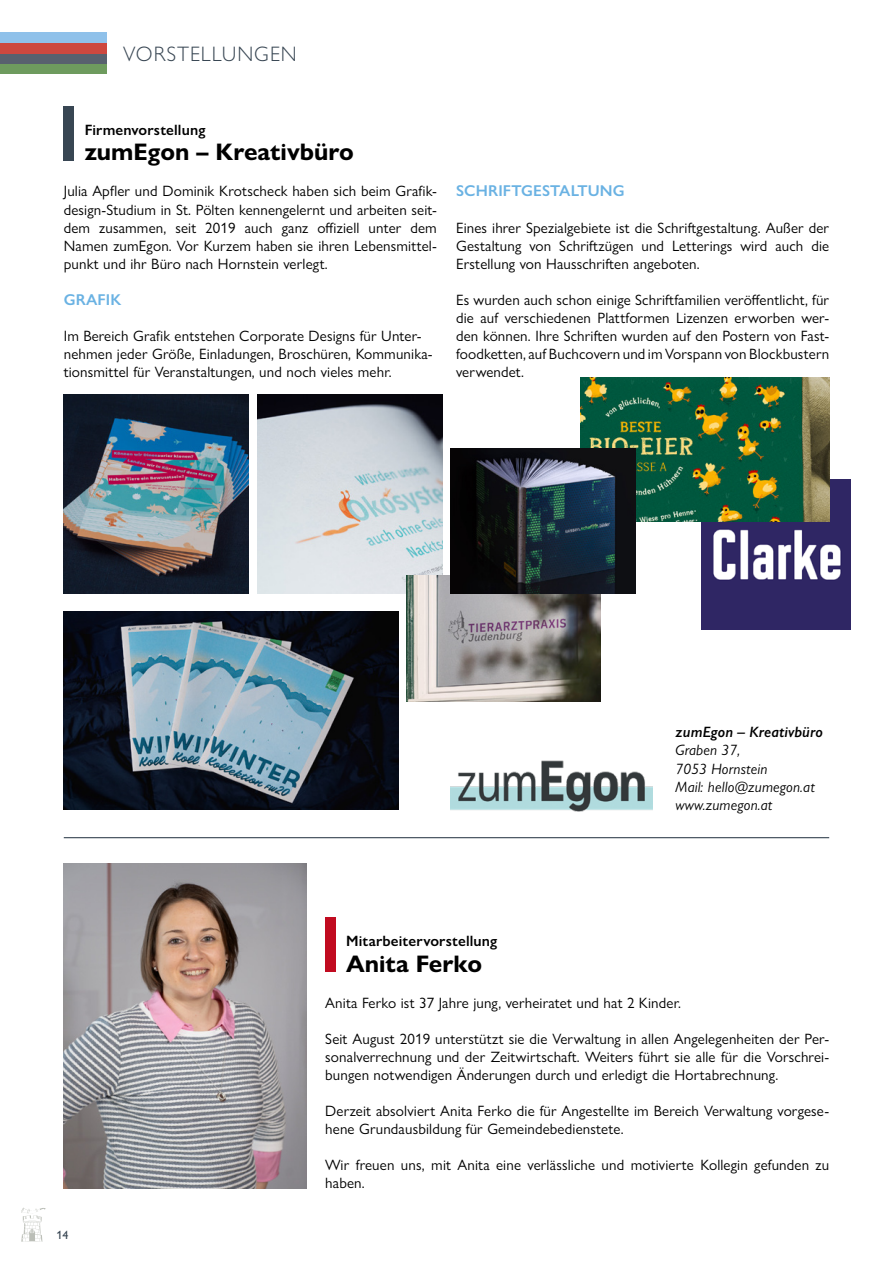
<style>
.page{position:relative;width:893px;height:1263px;background:#fff}
.page>*{position:absolute;margin:0;border:0;box-sizing:border-box;transform-origin:0 0}
.Kern_H2{font:700 24px "Gill Sans Nova";color:#000}
.t1{font:300 21px "Gill Sans Nova";letter-spacing:.04em;color:#384653}
.Kern_H3_-_Freizeit{font:600 15.75px "Gill Sans Nova";letter-spacing:.01em;color:#6ab2e3}
.Kern_FT{font:15px/18px "Gill Sans Nova";letter-spacing:.01em;color:#000;text-align:justify}
.Kern_H3_-_Freizeit-2{font:15px/18px "Gill Sans Nova";letter-spacing:.01em;color:#000}
.Kern_Adresse_FT{font:italic 15px/18px "Gill Sans Nova";letter-spacing:.01em;color:#000}
.Kern_H2_Zusatz{font:600 15px "Gill Sans Nova";letter-spacing:.01em;color:#000}
.Kern_Adresse_H1{font:italic 600 15px "Gill Sans Nova";letter-spacing:.01em;color:#000}
.t2{font:500 12px "Gill Sans Nova";color:#384653}
</style>
<div class="page">
<img style="left:64px;top:864px;width:242px;height:324px">
<img style="left:701px;top:480px;width:149px;height:149px">
<img style="left:451px;top:761px;width:202px;height:51px">
<img style="left:580px;top:378px;width:249px;height:144px">
<img style="left:64px;top:395px;width:185px;height:198px">
<img style="left:257px;top:395px;width:185px;height:198px">
<img style="left:64px;top:611px;width:334px;height:198px">
<img style="left:407px;top:575px;width:193px;height:126px">
<img style="left:451px;top:449px;width:185px;height:144px">
<hr style="left:64px;top:837px;width:765px;height:1px;background:#384653">
<svg style="left:21px;top:1208px;width:25px;height:34px"></svg>
<div style="left:0;top:63px;width:106px;height:11px;background:#6e9b5e"></div>
<div style="left:0;top:53px;width:106px;height:10px;background:#58616e"></div>
<div style="left:64px;top:106px;width:10px;height:54px;background:#384653"></div>
<div style="left:325px;top:918px;width:11px;height:54px;background:#c10b20"></div>
<div style="left:0;top:43px;width:106px;height:10px;background:#cd483f"></div>
<div style="left:0;top:33px;width:106px;height:10px;background:#8fc1ea"></div>
<p class="t1" style="left:123px;top:41px;width:175px">VORSTELLUNGEN</p>
<p class="Kern_H2_Zusatz" style="left:85px;top:121px;width:122px">Firmenvorstellung</p>
<p class="Kern_H2" style="left:85px;top:137px;width:271px">zumEgon – Kreativbüro</p>
<p class="Kern_FT" style="left:64px;top:182px;width:375px">Julia Apfler und Dominik Krotscheck haben sich beim Grafik&shy;design-Studium in St. Pölten kennengelernt und arbeiten seit&shy;dem zusammen, seit 2019 auch ganz offiziell unter dem Namen zumEgon. Vor Kurzem haben sie ihren Lebensmittel&shy;punkt und ihr Büro nach Hornstein verlegt.</p>
<p class="Kern_H3_-_Freizeit" style="left:64px;top:290px;width:59px">GRAFIK</p>
<p class="Kern_H3_-_Freizeit-2" style="left:64px;top:326px;width:370px">Im Bereich Grafik entstehen Corporate Designs für Unter&shy;nehmen jeder Größe, Einladungen, Broschüren, Kommunika&shy;tionsmittel für Veranstaltungen, und noch vieles mehr.</p>
<p class="Kern_H3_-_Freizeit" style="left:456px;top:181px;width:170px">SCHRIFTGESTALTUNG</p>
<p class="Kern_FT" style="left:456px;top:218px;width:375px">Eines ihrer Spezialgebiete ist die Schriftgestaltung. Außer der Gestaltung von Schriftzügen und Letterings wird auch die Erstellung von Hausschriften angeboten.</p>
<p class="Kern_FT" style="left:456px;top:290px;width:375px">Es wurden auch schon einige Schriftfamilien veröffentlicht, für die auf verschiedenen Plattformen Lizenzen erworben wer&shy;den können. Ihre Schriften wurden auf den Postern von Fast&shy;foodketten, auf Buchcovern und im Vorspann von Blockbustern verwendet.</p>
<p class="Kern_Adresse_H1" style="left:676px;top:723px;width:149px">zumEgon – Kreativbüro</p>
<p class="Kern_Adresse_FT" style="left:676px;top:741px;width:141px">Graben 37,<br>7053 Hornstein<br>Mail: hello@zumegon.at</p>
<p class="Kern_Adresse_FT" style="left:676px;top:795px;width:98px">www.zumegon.at</p>
<p class="t2" style="left:57px;top:1227px;width:13px">14</p>
<p class="Kern_H2_Zusatz" style="left:346px;top:932px;width:153px">Mitarbeitervorstellung</p>
<p class="Kern_H2" style="left:346px;top:949px;width:137px">Anita Ferko</p>
<p class="Kern_FT" style="left:325px;top:994px;width:357px">Anita Ferko ist 37 Jahre jung, verheiratet und hat 2 Kinder.</p>
<p class="Kern_FT" style="left:325px;top:1030px;width:505px">Seit August 2019 unterstützt sie die Verwaltung in allen Angelegenheiten der Per&shy;sonalverrechnung und der Zeitwirtschaft. Weiters führt sie alle für die Vorschrei&shy;bungen notwendigen Änderungen durch und erledigt die Hortabrechnung.</p>
<p class="Kern_FT" style="left:325px;top:1102px;width:505px">Derzeit absolviert Anita Ferko die für Angestellte im Bereich Verwaltung vorgese&shy;hene Grundausbildung für Gemeindebedienstete.</p>
<p class="Kern_FT" style="left:325px;top:1156px;width:505px">Wir freuen uns, mit Anita eine verlässliche und motivierte Kollegin gefunden zu haben.</p>
</div>
